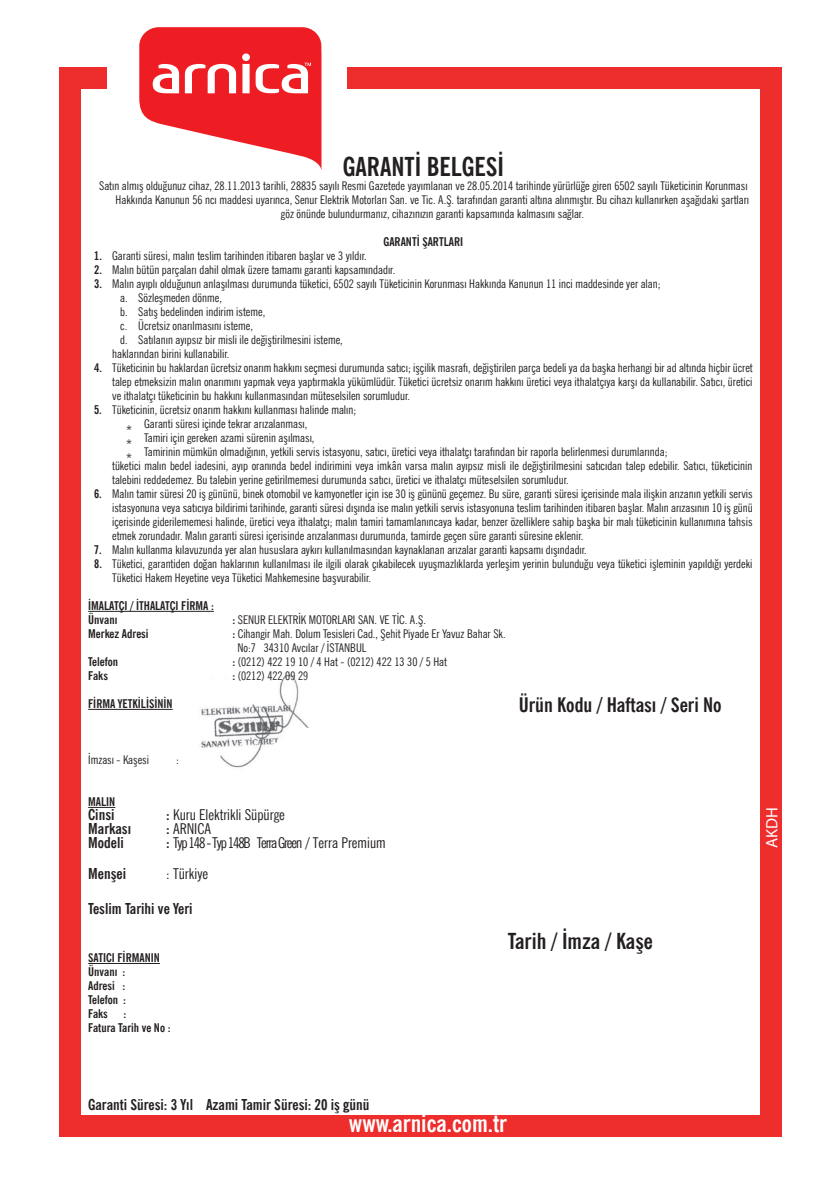
<style>
.page{position:relative;width:840px;height:1191px;background:#fff}
.page>*{position:absolute;margin:0;border:0;box-sizing:border-box;transform-origin:0 0}
.t1{font:26px "News Goth Cn BT Bold";color:#231f20}
.t2{font:24px "News Goth Cn BT Bold";color:#fff}
.t3{font:22px "News Goth Cn BT Bold";color:#231f20}
.t4{font:20px "News Goth Cn BT Bold";color:#231f20}
.t5{font:16.6px "Myriad Pro";color:#fff}
.t6{font:15px "News Goth Cn BT Bold";color:#231f20}
.t7{font:15px "News Goth Cn BT";letter-spacing:-.075em;color:#231f20}
.t8{font:15px "News Goth Cn BT";color:#231f20}
.t9{font:12px/14px "News Goth Cn BT";color:#231f20}
.t10{font:12px/14px "News Goth Cn BT Bold";color:#231f20}
.s1{font-family:"News Goth Cn BT Bold"}
</style>
<div class="page">
<img style="left:199px;top:674px;width:110px;height:94px">
<hr style="left:88px;top:611px;width:126px;height:1px;background:#231f20">
<hr style="left:88px;top:709px;width:84px;height:1px;background:#231f20">
<svg style="left:88px;top:807px;width:27px;height:1px"></svg>
<hr style="left:88px;top:963px;width:72px;height:1px;background:#231f20">
<div style="left:59px;top:68px;width:721px;height:21px;background:#ee2e2c"></div>
<div style="left:60px;top:1114px;width:721px;height:22px;background:#ee2e2c"></div>
<div style="left:59px;top:68px;width:22px;height:1068px;background:#ee2e2c"></div>
<div style="left:760px;top:68px;width:21px;height:1068px;background:#ee2e2c"></div>
<div style="left:107px;top:65px;width:239px;height:31px;background:#fff"></div>
<svg style="left:139px;top:27px;width:182px;height:142px"></svg>
<h1 class="t1" style="left:342px;top:151px;width:163px">GARANTİ BELGESİ</h1>
<p class="t9" style="left:99px;top:179px;width:649px">Satın almış olduğunuz cihaz, 28.11.2013 tarihli, 28835 sayılı Resmi Gazetede yayımlanan ve 28.05.2014 tarihinde yürürlüğe giren 6502 sayılı Tüketicinin Korunması</p>
<p class="t9" style="left:115px;top:193px;width:634px">Hakkında Kanunun 56 ncı maddesi uyarınca, Senur Elektrik Motorları San. ve Tic. A.Ş. tarafından garanti altına alınmıştır. Bu cihazı kullanırken aşağıdaki şartları</p>
<p class="t9" style="left:281px;top:207px;width:304px">göz önünde bulundurmanız, cihazınızın garanti kapsamında kalmasını sağlar.</p>
<p class="t10" style="left:383px;top:235px;width:81px">GARANTİ ŞARTLARI</p>
<p class="t9" style="left:94px;top:249px;width:274px"><span class="s1">1.</span> Garanti süresi, malın teslim tarihinden itibaren başlar ve 3 yıldır.</p>
<p class="t9" style="left:94px;top:263px;width:302px"><span class="s1">2.</span> Malın bütün parçaları dahil olmak üzere tamamı garanti kapsamındadır.</p>
<p class="t9" style="left:94px;top:277px;width:567px"><span class="s1">3.</span> Malın ayıplı olduğunun anlaşılması durumunda tüketici, 6502 sayılı Tüketicinin Korunması Hakkında Kanunun 11 inci maddesinde yer alan;</p>
<p class="t9" style="left:120px;top:291px;width:103px">a. Sözleşmeden dönme,</p>
<p class="t9" style="left:120px;top:305px;width:146px">b. Satış bedelinden indirim isteme,</p>
<p class="t9" style="left:120px;top:319px;width:134px">c. Ücretsiz onarılmasını isteme,</p>
<p class="t9" style="left:120px;top:333px;width:224px">d. Satılanın ayıpsız bir misli ile değiştirilmesini isteme,</p>
<p class="t9" style="left:112px;top:347px;width:119px">haklarından birini kullanabilir.</p>
<p class="t9" style="left:112px;top:361px;width:641px;text-align:justify;text-indent:-18px"><span class="s1">4.</span> Tüketicinin bu haklardan ücretsiz onarım hakkını seçmesi durumunda satıcı; işçilik masrafı, değiştirilen parça bedeli ya da başka herhangi bir ad altında hiçbir ücret talep etmeksizin malın onarımını yapmak veya yaptırmakla yükümlüdür. Tüketici ücretsiz onarım hakkını üretici veya ithalatçıya karşı da kullanabilir. Satıcı, üretici ve ithalatçı tüketicinin bu hakkını kullanmasından müteselsilen sorumludur.</p>
<p class="t9" style="left:126px;top:400px;width:231px;line-height:20px;text-indent:-32px"><span class="s1">5.</span> Tüketicinin, ücretsiz onarım hakkını kullanması halinde malın; *</p>
<p class="t9" style="left:144px;top:417px;width:165px">Garanti süresi içinde tekrar arızalanması,</p>
<p class="t9" style="left:126px;top:437px;width:7px">*</p>
<p class="t9" style="left:144px;top:431px;width:172px">Tamiri için gereken azami sürenin aşılması,</p>
<p class="t9" style="left:126px;top:451px;width:7px">*</p>
<p class="t9" style="left:112px;top:445px;width:641px;text-indent:32px">Tamirinin mümkün olmadığının, yetkili servis istasyonu, satıcı, üretici veya ithalatçı tarafından bir raporla belirlenmesi durumlarında;<br>tüketici malın bedel iadesini, ayıp oranında bedel indirimini veya imkân varsa malın ayıpsız misli ile değiştirilmesini satıcıdan talep edebilir. Satıcı, tüketicinin talebini reddedemez. Bu talebin yerine getirilmemesi durumunda satıcı, üretici ve ithalatçı müteselsilen sorumludur.</p>
<p class="t9" style="left:112px;top:487px;width:641px;text-align:justify;text-indent:-18px"><span class="s1">6.</span> Malın tamir süresi 20 iş gününü, binek otomobil ve kamyonetler için ise 30 iş gününü geçemez. Bu süre, garanti süresi içerisinde mala ilişkin arızanın yetkili servis istasyonuna veya satıcıya bildirimi tarihinde, garanti süresi dışında ise malın yetkili servis istasyonuna teslim tarihinden itibaren başlar. Malın arızasının 10 iş günü içerisinde giderilememesi halinde, üretici veya ithalatçı; malın tamiri tamamlanıncaya kadar, benzer özelliklere sahip başka bir malı tüketicinin kullanımına tahsis etmek zorundadır. Malın garanti süresi içerisinde arızalanması durumunda, tamirde geçen süre garanti süresine eklenir.</p>
<p class="t9" style="left:94px;top:543px;width:494px"><span class="s1">7.</span> Malın kullanma kılavuzunda yer alan hususlara aykırı kullanılmasından kaynaklanan arızalar garanti kapsamı dışındadır.</p>
<p class="t9" style="left:112px;top:557px;width:641px;text-indent:-18px"><span class="s1">8.</span> Tüketici, garantiden doğan haklarının kullanılması ile ilgili olarak çıkabilecek uyuşmazlıklarda yerleşim yerinin bulunduğu veya tüketici işleminin yapıldığı yerdeki<br>Tüketici Hakem Heyetine veya Tüketici Mahkemesine başvurabilir.</p>
<p class="t10" style="left:88px;top:599px;width:127px">ÝMALATÇI / İTHALATÇI FÝRMA :<br>Ünvaný</p>
<p class="t9" style="left:232px;top:613px;width:195px"><span class="s1">:</span> SENUR ELEKTRÝK MOTORLARI SAN. VE TÝC. A.Þ.</p>
<p class="t10" style="left:88px;top:627px;width:62px">Merkez Adresi</p>
<p class="t9" style="left:237px;top:627px;width:269px;text-indent:-5px"><span class="s1">:</span> Cihangir Mah. Dolum Tesisleri Cad., Þehit Piyade Er Yavuz Bahar Sk.<br>No:7 34310 Avcýlar / ÝSTANBUL</p>
<p class="t10" style="left:88px;top:655px;width:31px">Telefon</p>
<p class="t9" style="left:232px;top:655px;width:216px"><span class="s1">:</span> (0212) 422 19 10 / 4 Hat - (0212) 422 13 30 / 5 Hat</p>
<p class="t10" style="left:88px;top:669px;width:21px">Faks</p>
<p class="t9" style="left:232px;top:669px;width:77px"><span class="s1">:</span> (0212) 422 09 29</p>
<p class="t10" style="left:88px;top:697px;width:86px">FÝRMA YETKÝLÝSÝNÝN</p>
<h3 class="t4" style="left:518px;top:693px;width:204px">Ürün Kodu / Haftası / Seri No</h3>
<p class="t9" style="left:88px;top:753px;width:62px">İmzasý - Kaþesi</p>
<p class="t9" style="left:176px;top:753px;width:4px">:</p>
<p class="t10" style="left:88px;top:795px;width:29px">MALIN</p>
<p class="t6" style="left:88px;top:806px;width:28px">Cinsi</p>
<p class="t8" style="left:166px;top:806px;width:120px"><span class="s1">:</span> Kuru Elektrikli Süpürge</p>
<p class="t6" style="left:88px;top:820px;width:44px">Markasý</p>
<p class="t8" style="left:166px;top:820px;width:46px"><span class="s1">:</span> ARNICA</p>
<p class="t6" style="left:88px;top:834px;width:37px">Modeli</p>
<p class="t7" style="left:166px;top:834px;width:221px"><span class="s1">:</span> Typ 148 - Typ 148B Terra Green / Terra Premium</p>
<p class="t6" style="left:88px;top:864px;width:39px">Menşei</p>
<p class="t8" style="left:166px;top:864px;width:43px">: Türkiye</p>
<p class="t6" style="left:88px;top:899px;width:106px">Teslim Tarihi ve Yeri</p>
<p class="t10" style="left:88px;top:951px;width:73px">SATICI FÝRMANIN<br>Ünvaný :<br>Adresi :<br>Telefon :<br>Faks</p>
<p class="t10" style="left:88px;top:1007px;width:84px;text-indent:35px">:<br>Fatura Tarih ve No :</p>
<h3 class="t3" style="left:507px;top:927px;width:146px">Tarih / Ýmza / Kaþe</h3>
<h3 class="t5" style="left:761px;top:848px;width:42px;rotate:-90deg">AKDH</h3>
<p class="t6" style="left:88px;top:1095px;width:282px">Garanti Süresi: 3 Yýl Azami Tamir Süresi: 20 iþ günü</p>
<h2 class="t2" style="left:349px;top:1108px;width:159px">www.arnica.com.tr</h2>
</div>
